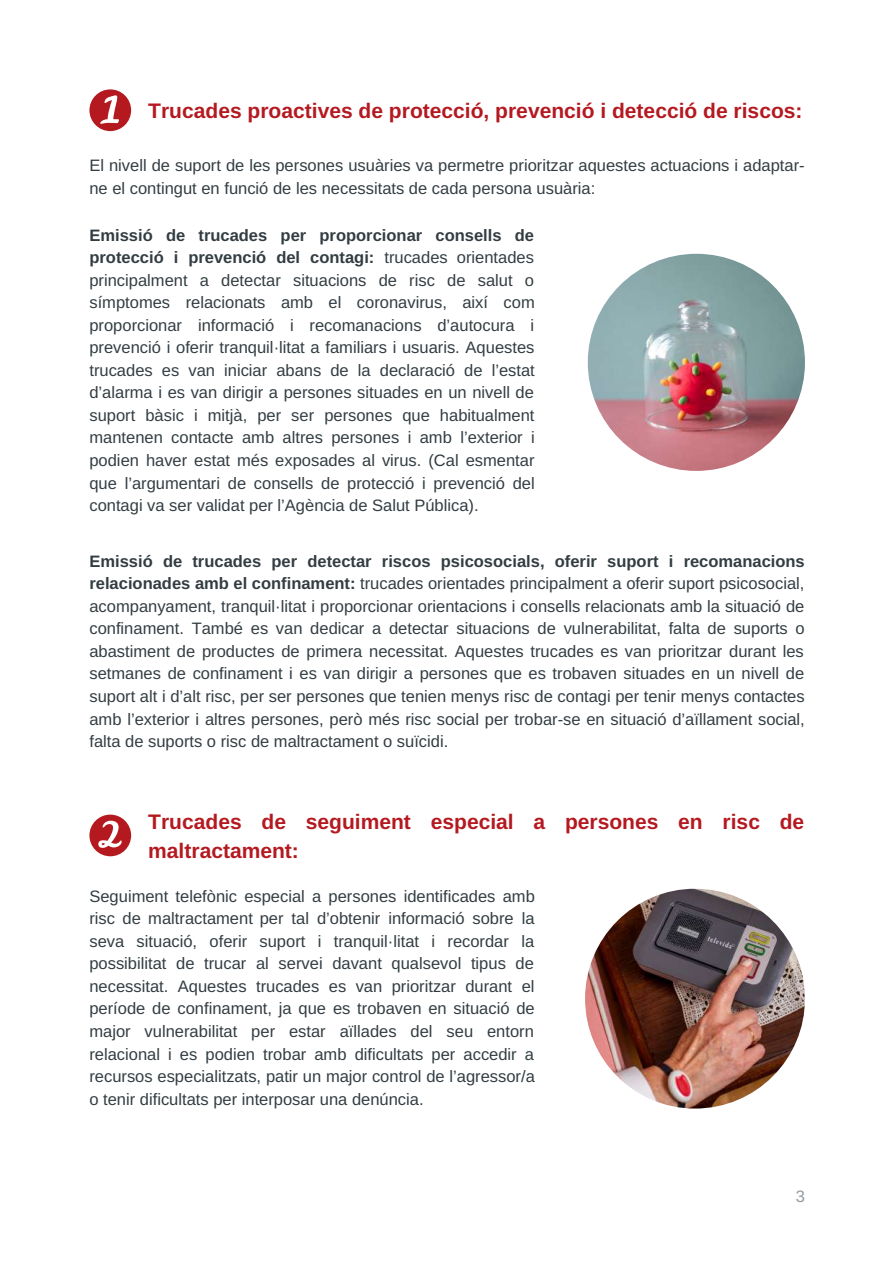
<style>
.page{position:relative;width:894px;height:1264px;background:#fff}
.page>*{position:absolute;margin:0;border:0;box-sizing:border-box;transform-origin:0 0}
.t1{font:700 21px/29.2px "Arimo";color:#b51920}
.t2{font:16.5px/22.5px "Arimo";color:#323c41;text-align:justify}
.t3{font:16.5px "Arimo";color:#8e9aa0}
.s1{font-weight:700}
</style>
<div class="page">
<svg style="left:89px;top:89px;width:42px;height:42px"></svg>
<svg style="left:89px;top:814px;width:42px;height:42px"></svg>
<img style="left:585px;top:888px;width:219px;height:220px;border-radius:50%">
<img style="left:587px;top:254px;width:217px;height:217px;border-radius:50%">
<p class="t1" style="left:148px;top:96px;width:655px">Trucades proactives de protecció, prevenció i detecció de riscos:</p>
<p class="t2" style="left:89px;top:154px;width:716px">El nivell de suport de les persones usuàries va permetre prioritzar aquestes actuacions i adaptar&shy;ne el contingut en funció de les necessitats de cada persona usuària:</p>
<p class="t2" style="left:89px;top:224px;width:447px"><span class="s1">Emissió de trucades per proporcionar consells de protecció i prevenció del contagi:</span> trucades orientades principalment a detectar situacions de risc de salut o símptomes relacionats amb el coronavirus, així com proporcionar informació i recomanacions d’autocura i prevenció i oferir tranquil·litat a familiars i usuaris. Aquestes trucades es van iniciar abans de la declaració de l’estat d’alarma i es van dirigir a persones situades en un nivell de suport bàsic i mitjà, per ser persones que habitualment mantenen contacte amb altres persones i amb l’exterior i podien haver estat més exposades al virus. (Cal esmentar que l’argumentari de consells de protecció i prevenció del contagi va ser validat per l’Agència de Salut Pública).</p>
<p class="t2" style="left:89px;top:550px;width:716px"><span class="s1">Emissió de trucades per detectar riscos psicosocials, oferir suport i recomanacions relacionades amb el confinament:</span> trucades orientades principalment a oferir suport psicosocial, acompanyament, tranquil·litat i proporcionar orientacions i consells relacionats amb la situació de confinament. També es van dedicar a detectar situacions de vulnerabilitat, falta de suports o abastiment de productes de primera necessitat. Aquestes trucades es van prioritzar durant les setmanes de confinament i es van dirigir a persones que es trobaven situades en un nivell de suport alt i d’alt risc, per ser persones que tenien menys risc de contagi per tenir menys contactes amb l’exterior i altres persones, però més risc social per trobar-se en situació d’aïllament social, falta de suports o risc de maltractament o suïcidi.</p>
<p class="t1" style="left:148px;top:806px;width:657px">Trucades de seguiment especial a persones en risc de maltractament:</p>
<p class="t2" style="left:89px;top:884px;width:447px">Seguiment telefònic especial a persones identificades amb risc de maltractament per tal d’obtenir informació sobre la seva situació, oferir suport i tranquil·litat i recordar la possibilitat de trucar al servei davant qualsevol tipus de necessitat. Aquestes trucades es van prioritzar durant el període de confinament, ja que es trobaven en situació de major vulnerabilitat per estar aïllades del seu entorn relacional i es podien trobar amb dificultats per accedir a recursos especialitzats, patir un major control de l’agressor/a o tenir dificultats per interposar una denúncia.</p>
<p class="t3" style="left:795px;top:1187px;width:11px">3</p>
</div>
